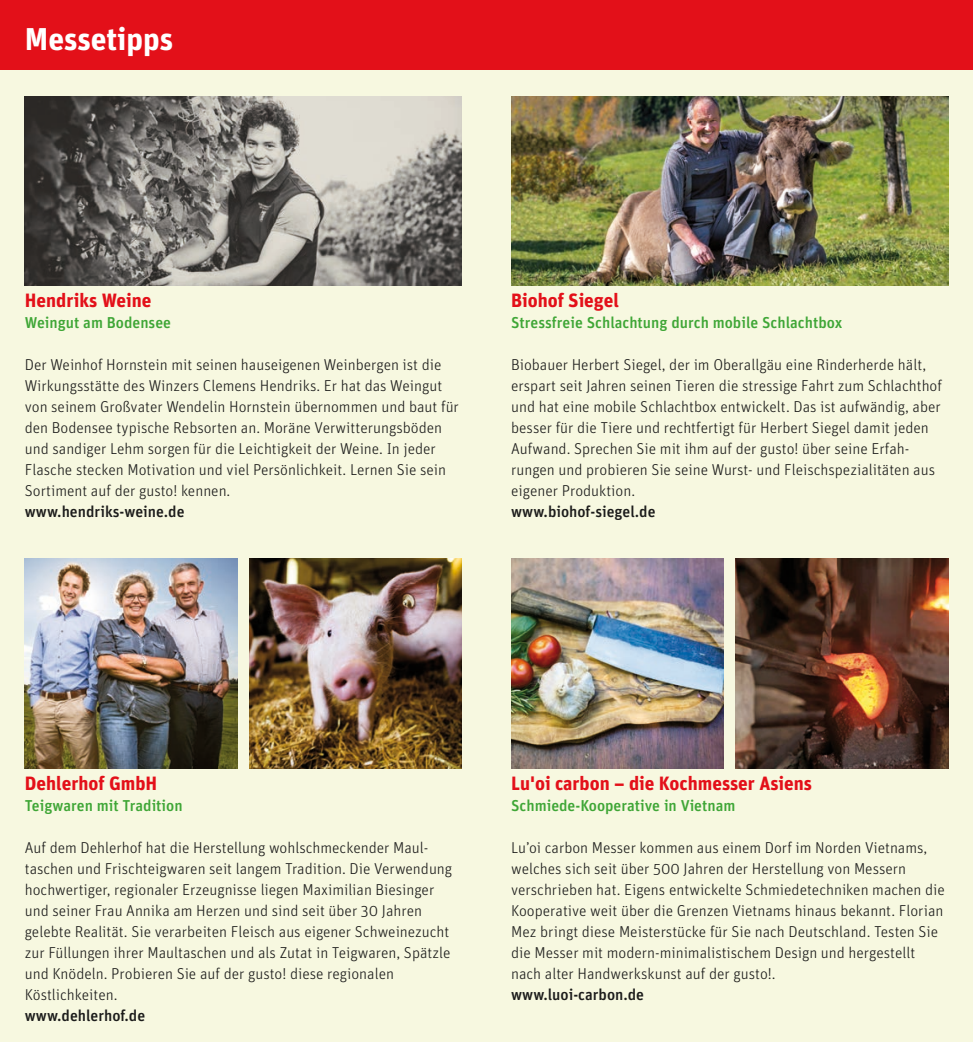
<style>
.page{position:relative;width:973px;height:1042px;background:#fff}
.page>*{position:absolute;margin:0;border:0;box-sizing:border-box;transform-origin:0 0}
.t1{font:700 31.5px "Unit";color:#fff}
.t2{font:700 19.25px "Unit";color:#e31019}
.t3{font:300 15.75px/21px "Unit";color:#1c1c1b}
.t4{font:500 15.75px "Unit";color:#3fa636}
.t5{font:500 15.75px "Unit";color:#1c1c1b}
</style>
<div class="page">
<div style="left:0;top:0;width:972px;height:1042px;background:#f7f8e0"></div>
<div style="left:0;top:0;width:972px;height:69px;background:#e31019"></div>
<img style="left:25px;top:97px;width:436px;height:189px">
<img style="left:25px;top:559px;width:212px;height:210px">
<img style="left:249px;top:559px;width:212px;height:210px">
<img style="left:511px;top:97px;width:436px;height:189px">
<img style="left:511px;top:559px;width:212px;height:210px">
<img style="left:735px;top:559px;width:212px;height:210px">
<h1 class="t1" style="left:25px;top:20px;width:150px">Messetipps</h1>
<p class="t2" style="left:25px;top:288px;width:128px">Hendriks Weine</p>
<p class="t4" style="left:25px;top:313px;width:148px">Weingut am Bodensee</p>
<p class="t3" style="left:25px;top:354px;width:435px">Der Weinhof Hornstein mit seinen hauseigenen Weinbergen ist die Wirkungsstätte des Winzers Clemens Hendriks. Er hat das Weingut von seinem Großvater Wendelin Hornstein übernommen und baut für den Bodensee typische Rebsorten an. Moräne Verwitterungsböden und sandiger Lehm sorgen für die Leichtigkeit der Weine. In jeder Flasche stecken Motivation und viel Persönlichkeit. Lernen Sie sein Sortiment auf der gusto! kennen.</p>
<p class="t5" style="left:25px;top:502px;width:161px">www.hendriks-weine.de</p>
<p class="t2" style="left:511px;top:288px;width:109px">Biohof Siegel</p>
<p class="t4" style="left:511px;top:313px;width:332px">Stressfreie Schlachtung durch mobile Schlachtbox</p>
<p class="t3" style="left:511px;top:354px;width:432px">Biobauer Herbert Siegel, der im Oberallgäu eine Rinderherde hält, erspart seit Jahren seinen Tieren die stressige Fahrt zum Schlachthof und hat eine mobile Schlachtbox entwickelt. Das ist aufwändig, aber besser für die Tiere und rechtfertigt für Herbert Siegel damit jeden Aufwand. Sprechen Sie mit ihm auf der gusto! über seine Erfah&shy;rungen und probieren Sie seine Wurst- und Fleischspezialitäten aus eigener Produktion.</p>
<p class="t5" style="left:511px;top:502px;width:146px">www.biohof-siegel.de</p>
<p class="t2" style="left:25px;top:771px;width:134px">Dehlerhof GmbH</p>
<p class="t4" style="left:25px;top:796px;width:159px">Teigwaren mit Tradition</p>
<p class="t3" style="left:25px;top:837px;width:429px">Auf dem Dehlerhof hat die Herstellung wohlschmeckender Maul&shy;taschen und Frischteigwaren seit langem Tradition. Die Verwendung hochwertiger, regionaler Erzeugnisse liegen Maximilian Biesinger und seiner Frau Annika am Herzen und sind seit über 30 Jahren gelebte Realität. Sie verarbeiten Fleisch aus eigener Schweinezucht zur Füllungen ihrer Maultaschen und als Zutat in Teigwaren, Spätzle und Knödeln. Probieren Sie auf der gusto! diese regionalen Köstlichkeiten.</p>
<p class="t5" style="left:25px;top:1006px;width:122px">www.dehlerhof.de</p>
<p class="t2" style="left:511px;top:771px;width:302px">Lu'oi carbon – die Kochmesser Asiens</p>
<p class="t4" style="left:511px;top:796px;width:226px">Schmiede-Kooperative in Vietnam</p>
<p class="t3" style="left:511px;top:837px;width:435px">Lu’oi carbon Messer kommen aus einem Dorf im Norden Vietnams, welches sich seit über 500 Jahren der Herstellung von Messern verschrieben hat. Eigens entwickelte Schmiedetechniken machen die Kooperative weit über die Grenzen Vietnams hinaus bekannt. Florian Mez bringt diese Meisterstücke für Sie nach Deutschland. Testen Sie die Messer mit modern-minimalistischem Design und hergestellt nach alter Handwerkskunst auf der gusto!.</p>
<p class="t5" style="left:511px;top:985px;width:134px">www.luoi-carbon.de</p>
</div>
